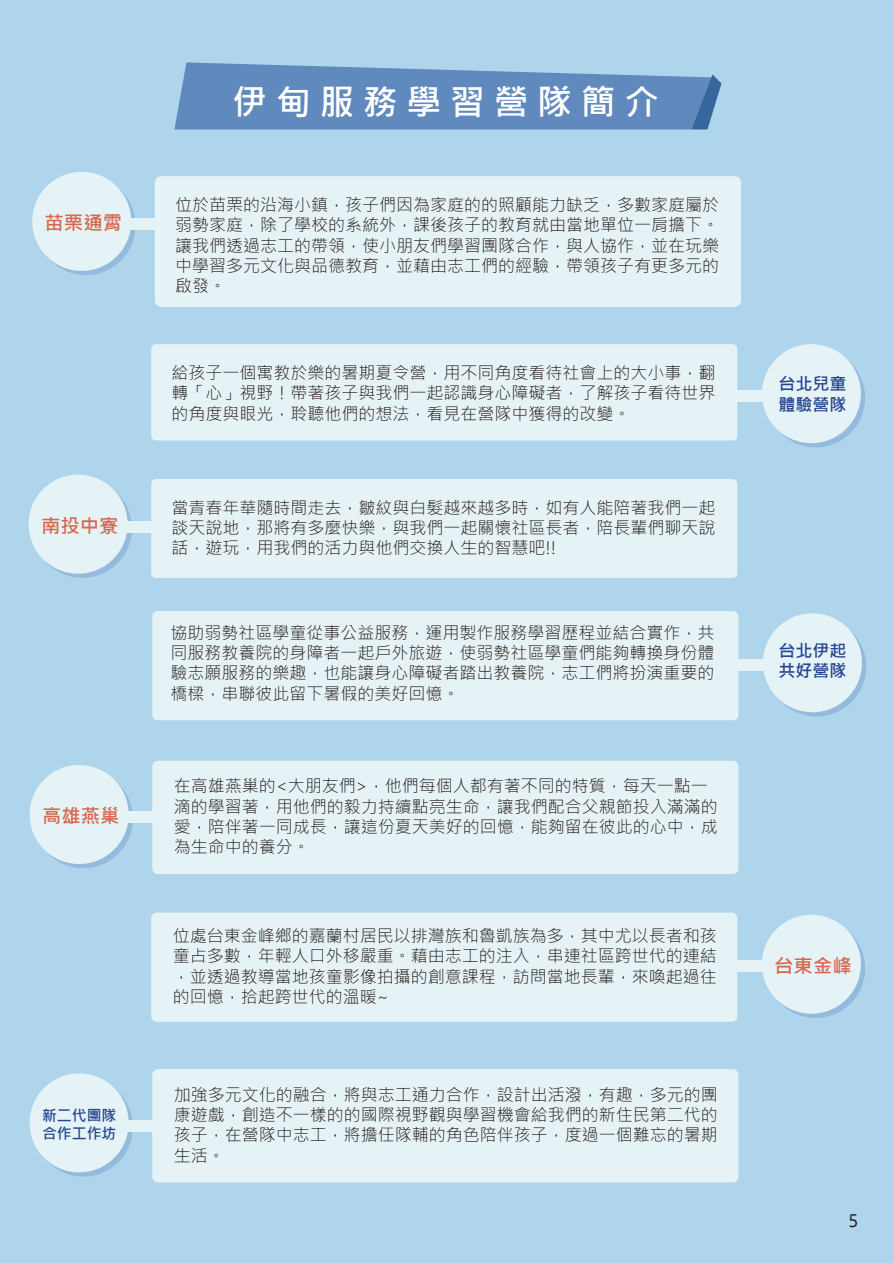
<style>
.page{position:relative;width:893px;height:1263px;background:#aed5ec}
.page>*{position:absolute;margin:0;border:0;box-sizing:border-box;transform-origin:0 0}
.t1{font:34.8px "Microsoft Jheng Hei UI Bold";color:#fff}
.t2{font:19.35px "Microsoft Jheng Hei UI Bold";color:#d7684f}
.t3{font:16.95px/20.4px "Microsoft Jheng Hei UI Light";color:#211814;text-align:justify}
.t4{font:16.95px/20.4px "Microsoft Jheng Hei UI Bold";color:#254590}
.t5{font:16.95px "Microsoft Jheng Hei UI Regular";color:#211814}
.t6{font:14.85px/17.9px "Microsoft Jheng Hei UI Bold";color:#254590}
</style>
<div class="page">
<div style="left:36px;top:176px;width:99px;height:99px;background:#94bbdd;border-radius:50%"></div>
<div style="left:32px;top:172px;width:99px;height:99px;background:#e6f3f6;border-radius:50%"></div>
<div style="left:155px;top:176px;width:586px;height:131px;background:#e6f3f6;border-radius:7px"></div>
<div style="left:125px;top:218px;width:39px;height:12px;background:#e6f3f6"></div>
<div style="left:33px;top:479px;width:99px;height:99px;background:#94bbdd;border-radius:50%"></div>
<div style="left:29px;top:475px;width:99px;height:99px;background:#e6f3f6;border-radius:50%"></div>
<div style="left:151px;top:479px;width:586px;height:99px;background:#e6f3f6;border-radius:5px"></div>
<div style="left:121px;top:521px;width:40px;height:12px;background:#e6f3f6"></div>
<div style="left:766px;top:348px;width:99px;height:99px;background:#94bbdd;border-radius:50%"></div>
<div style="left:762px;top:344px;width:99px;height:99px;background:#e6f3f6;border-radius:50%"></div>
<div style="left:725px;top:390px;width:40px;height:11px;background:#e6f3f6"></div>
<div style="left:151px;top:344px;width:586px;height:96px;background:#e6f3f6;border-radius:5px"></div>
<div style="left:34px;top:769px;width:99px;height:99px;background:#94bbdd;border-radius:50%"></div>
<div style="left:30px;top:765px;width:99px;height:99px;background:#e6f3f6;border-radius:50%"></div>
<div style="left:152px;top:761px;width:586px;height:113px;background:#e6f3f6;border-radius:6px"></div>
<div style="left:122px;top:811px;width:40px;height:12px;background:#e6f3f6"></div>
<div style="left:767px;top:617px;width:99px;height:99px;background:#94bbdd;border-radius:50%"></div>
<div style="left:763px;top:613px;width:99px;height:99px;background:#e6f3f6;border-radius:50%"></div>
<div style="left:726px;top:659px;width:40px;height:12px;background:#e6f3f6"></div>
<div style="left:152px;top:611px;width:586px;height:109px;background:#e6f3f6;border-radius:5px"></div>
<div style="left:766px;top:919px;width:99px;height:99px;background:#94bbdd;border-radius:50%"></div>
<div style="left:762px;top:915px;width:99px;height:99px;background:#e6f3f6;border-radius:50%"></div>
<div style="left:725px;top:960px;width:40px;height:12px;background:#e6f3f6"></div>
<div style="left:151px;top:912px;width:586px;height:110px;background:#e6f3f6;border-radius:5px"></div>
<div style="left:34px;top:1077px;width:99px;height:99px;background:#94bbdd;border-radius:50%"></div>
<div style="left:30px;top:1073px;width:99px;height:99px;background:#e6f3f6;border-radius:50%"></div>
<div style="left:152px;top:1069px;width:586px;height:113px;background:#e6f3f6;border-radius:6px"></div>
<div style="left:122px;top:1120px;width:40px;height:11px;background:#e6f3f6"></div>
<svg style="left:174px;top:62px;width:547px;height:67px;background:#6992c3"></svg>
<p class="t2" style="left:45px;top:211px;width:79px">苗栗通霄</p>
<p class="t2" style="left:41px;top:513px;width:79px">南投中寮</p>
<p class="t2" style="left:42px;top:804px;width:79px">高雄燕巢</p>
<p class="t6" style="left:42px;top:1106px;width:76px">新二代團隊合作工作坊</p>
<h1 class="t1" style="left:232px;top:80px;width:428px">伊 甸 服 務 學 習 營 隊 簡 介</h1>
<p class="t3" style="left:175px;top:194px;width:545px">位於苗栗的沿海小鎮，孩子們因為家庭的的照顧能力缺乏，多數家庭屬於弱勢家庭，除了學校的系統外，課後孩子的教育就由當地單位一肩擔下。讓我們透過志工的帶領，使小朋友們學習團隊合作，與人協作，並在玩樂中學習多元文化與品德教育，並藉由志工們的經驗，帶領孩子有更多元的啟發。</p>
<p class="t3" style="left:171px;top:362px;width:545px">給孩子一個寓教於樂的暑期夏令營，用不同角度看待社會上的大小事，翻轉「心」視野！帶著孩子與我們一起認識身心障礙者，了解孩子看待世界的角度與眼光，聆聽他們的想法，看見在營隊中獲得的改變。</p>
<p class="t3" style="left:171px;top:497px;width:545px">當青春年華隨時間走去，皺紋與白髮越來越多時，如有人能陪著我們一起談天說地，那將有多麼快樂，與我們一起關懷社區長者，陪長輩們聊天說話，遊玩，用我們的活力與他們交換人生的智慧吧!!</p>
<p class="t3" style="left:170px;top:622px;width:545px">協助弱勢社區學童從事公益服務，運用製作服務學習歷程並結合實作，共同服務教養院的身障者一起戶外旅遊，使弱勢社區學童們能夠轉換身份體驗志願服務的樂趣，也能讓身心障礙者踏出教養院，志工們將扮演重要的橋樑，串聯彼此留下暑假的美好回憶。</p>
<p class="t3" style="left:174px;top:776px;width:545px;text-align:left">在高雄燕巢的&lt;大朋友們&gt;，他們每個人都有著不同的特質，每天一點一滴的學習著，用他們的毅力持續點亮生命，讓我們配合父親節投入滿滿的愛，陪伴著一同成長，讓這份夏天美好的回憶，能夠留在彼此的心中，成為生命中的養分。</p>
<p class="t3" style="left:173px;top:925px;width:545px">位處台東金峰鄉的嘉蘭村居民以排灣族和魯凱族為多，其中尤以長者和孩童占多數，年輕人口外移嚴重。藉由志工的注入，串連社區跨世代的連結，並透過教導當地孩童影像拍攝的創意課程，訪問當地長輩，來喚起過往的回憶，拾起跨世代的溫暖~</p>
<p class="t3" style="left:174px;top:1084px;width:545px">加強多元文化的融合，將與志工通力合作，設計出活潑，有趣，多元的團康遊戲，創造不一樣的的國際視野觀與學習機會給我們的新住民第二代的孩子，在營隊中志工，將擔任隊輔的角色陪伴孩子，度過一個難忘的暑期生活。</p>
<p class="t4" style="left:778px;top:374px;width:69px">台北兒童體驗營隊</p>
<p class="t4" style="left:778px;top:640px;width:69px">台北伊起共好營隊</p>
<p class="t2" style="left:774px;top:953px;width:79px">台東金峰</p>
<p class="t5" style="left:848px;top:1210px;width:11px">5</p>
</div>
